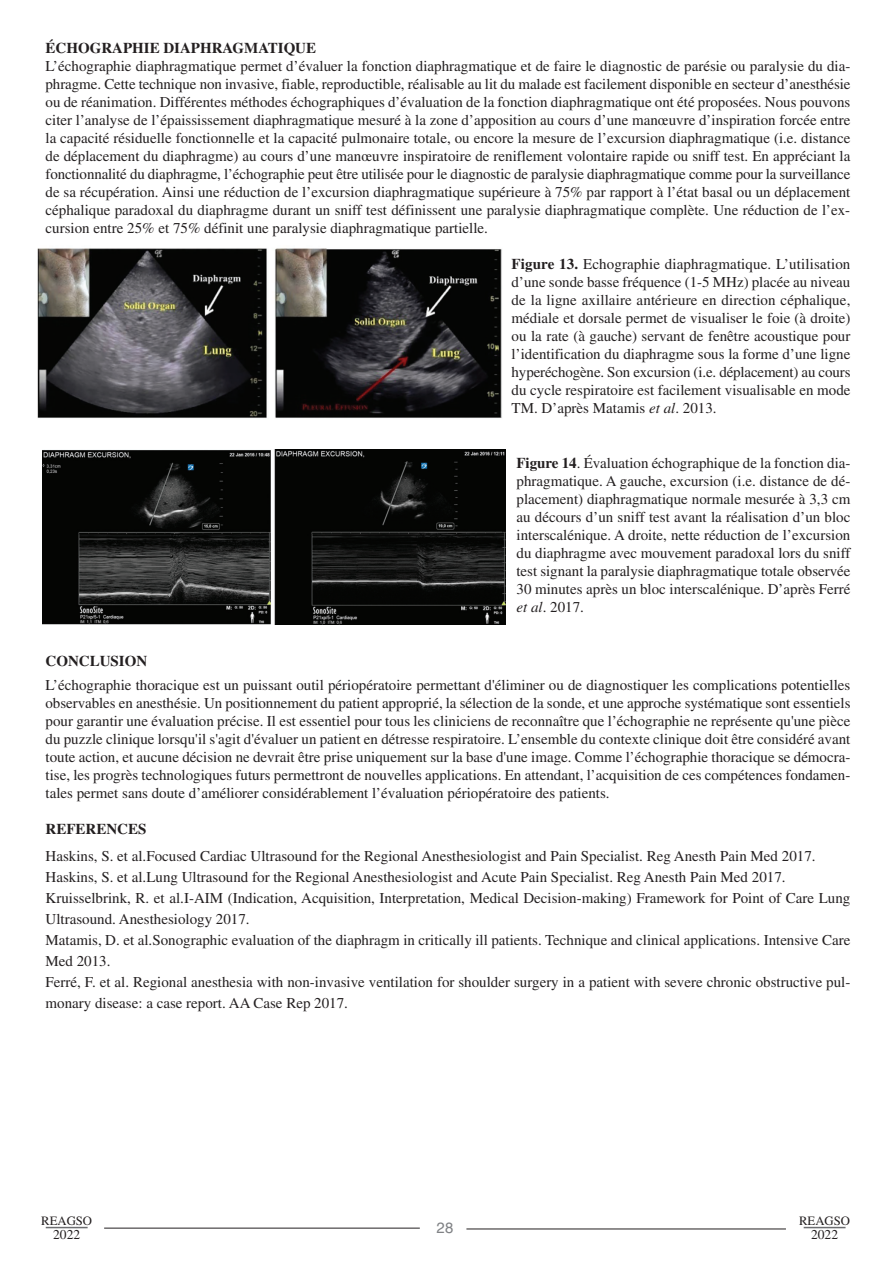
<style>
.page{position:relative;width:893px;height:1263px;background:#fff}
.page>*{position:absolute;margin:0;border:0;box-sizing:border-box;transform-origin:0 0}
.t1{font:15px/18px "Times";color:#231f20;text-align:justify}
.t2{font:700 15px "Times";color:#231f20}
.t3{font:15px "Helvetica";color:#808285}
.t4{font:13.5px "Times";color:#231f20}
.t5{font:12.75px "Times";color:#231f20}
.s1{font-weight:700}
.s2{font-style:italic}
</style>
<div class="page">
<hr style="left:466px;top:1229px;width:320px;height:1px;background:#231f20">
<hr style="left:104px;top:1228px;width:316px;height:1px;background:#231f20">
<hr style="left:804px;top:1227px;width:41px;height:1px;background:#6c6d70">
<hr style="left:46px;top:1227px;width:42px;height:1px;background:#6c6d70">
<img style="left:43px;top:449px;width:463px;height:175px">
<img style="left:38px;top:248px;width:464px;height:170px">
<p class="t2" style="left:46px;top:42px;width:272px">ÉCHOGRAPHIE DIAPHRAGMATIQUE</p>
<p class="t1" style="left:46px;top:58px;width:806px">L’échographie diaphragmatique permet d’évaluer la fonction diaphragmatique et de faire le diagnostic de parésie ou paralysie du dia&shy;phragme. Cette technique non invasive, fiable, reproductible, réalisable au lit du malade est facilement disponible en secteur d’anesthésie ou de réanimation. Différentes méthodes échographiques d’évaluation de la fonction diaphragmatique ont été proposées. Nous pouvons citer l’analyse de l’épaississement diaphragmatique mesuré à la zone d’apposition au cours d’une manœuvre d’inspiration forcée entre la capacité résiduelle fonctionnelle et la capacité pulmonaire totale, ou encore la mesure de l’excursion diaphragmatique (i.e. distance de déplacement du diaphragme) au cours d’une manœuvre inspiratoire de reniflement volontaire rapide ou sniff test. En appréciant la fonctionnalité du diaphragme, l’échographie peut être utilisée pour le diagnostic de paralysie diaphragmatique comme pour la surveillance de sa récupération. Ainsi une réduction de l’excursion diaphragmatique supérieure à 75% par rapport à l’état basal ou un déplacement céphalique paradoxal du diaphragme durant un sniff test définissent une paralysie diaphragmatique complète. Une réduction de l’ex&shy;cursion entre 25% et 75% définit une paralysie diaphragmatique partielle.</p>
<p class="t1" style="left:512px;top:257px;width:340px"><span class="s1">Figure 13.</span> Echographie diaphragmatique. L’utilisation d’une sonde basse fréquence (1-5 MHz) placée au niveau de la ligne axillaire antérieure en direction céphalique, médiale et dorsale permet de visualiser le foie (à droite) ou la rate (à gauche) servant de fenêtre acoustique pour l’identification du diaphragme sous la forme d’une ligne hyperéchogène. Son excursion (i.e. déplacement) au cours du cycle respiratoire est facilement visualisable en mode TM. D’après Matamis <span class="s2">et al</span>. 2013.</p>
<p class="t1" style="left:516px;top:455px;width:335px"><span class="s1">Figure 14</span>. Évaluation échographique de la fonction dia&shy;phragmatique. A gauche, excursion (i.e. distance de dé&shy;placement) diaphragmatique normale mesurée à 3,3 cm au décours d’un sniff test avant la réalisation d’un bloc interscalénique. A droite, nette réduction de l’excursion du diaphragme avec mouvement paradoxal lors du sniff test signant la paralysie diaphragmatique totale observée 30 minutes après un bloc interscalénique. D’après Ferré <span class="s2">et al</span>. 2017.</p>
<p class="t2" style="left:46px;top:654px;width:103px">CONCLUSION</p>
<p class="t1" style="left:46px;top:677px;width:806px">L’échographie thoracique est un puissant outil périopératoire permettant d'éliminer ou de diagnostiquer les complications potentielles observables en anesthésie. Un positionnement du patient approprié, la sélection de la sonde, et une approche systématique sont essentiels pour garantir une évaluation précise. Il est essentiel pour tous les cliniciens de reconnaître que l’échographie ne représente qu'une pièce du puzzle clinique lorsqu'il s'agit d'évaluer un patient en détresse respiratoire. L’ensemble du contexte clinique doit être considéré avant toute action, et aucune décision ne devrait être prise uniquement sur la base d'une image. Comme l’échographie thoracique se démocra&shy;tise, les progrès technologiques futurs permettront de nouvelles applications. En attendant, l’acquisition de ces compétences fondamen&shy;tales permet sans doute d’améliorer considérablement l’évaluation périopératoire des patients.</p>
<p class="t2" style="left:46px;top:823px;width:102px">REFERENCES</p>
<p class="t1" style="left:46px;top:847px;width:806px;line-height:21px;text-align:left">Haskins, S. et al.Focused Cardiac Ultrasound for the Regional Anesthesiologist and Pain Specialist. Reg Anesth Pain Med 2017.<br>Haskins, S. et al.Lung Ultrasound for the Regional Anesthesiologist and Acute Pain Specialist. Reg Anesth Pain Med 2017.<br>Kruisselbrink, R. et al.I-AIM (Indication, Acquisition, Interpretation, Medical Decision-making) Framework for Point of Care Lung Ultrasound. Anesthesiology 2017.<br>Matamis, D. et al.Sonographic evaluation of the diaphragm in critically ill patients. Technique and clinical applications. Intensive Care Med 2013.<br>Ferré, F. et al. Regional anesthesia with non-invasive ventilation for shoulder surgery in a patient with severe chronic obstructive pul&shy;monary disease: a case report. AA Case Rep 2017.</p>
<p class="t5" style="left:41px;top:1216px;width:53px">REAGSO</p>
<p class="t4" style="left:53px;top:1229px;width:28px">2022</p>
<p class="t3" style="left:436px;top:1222px;width:19px">28</p>
<p class="t5" style="left:799px;top:1216px;width:52px">REAGSO</p>
<p class="t4" style="left:811px;top:1229px;width:28px">2022</p>
</div>
